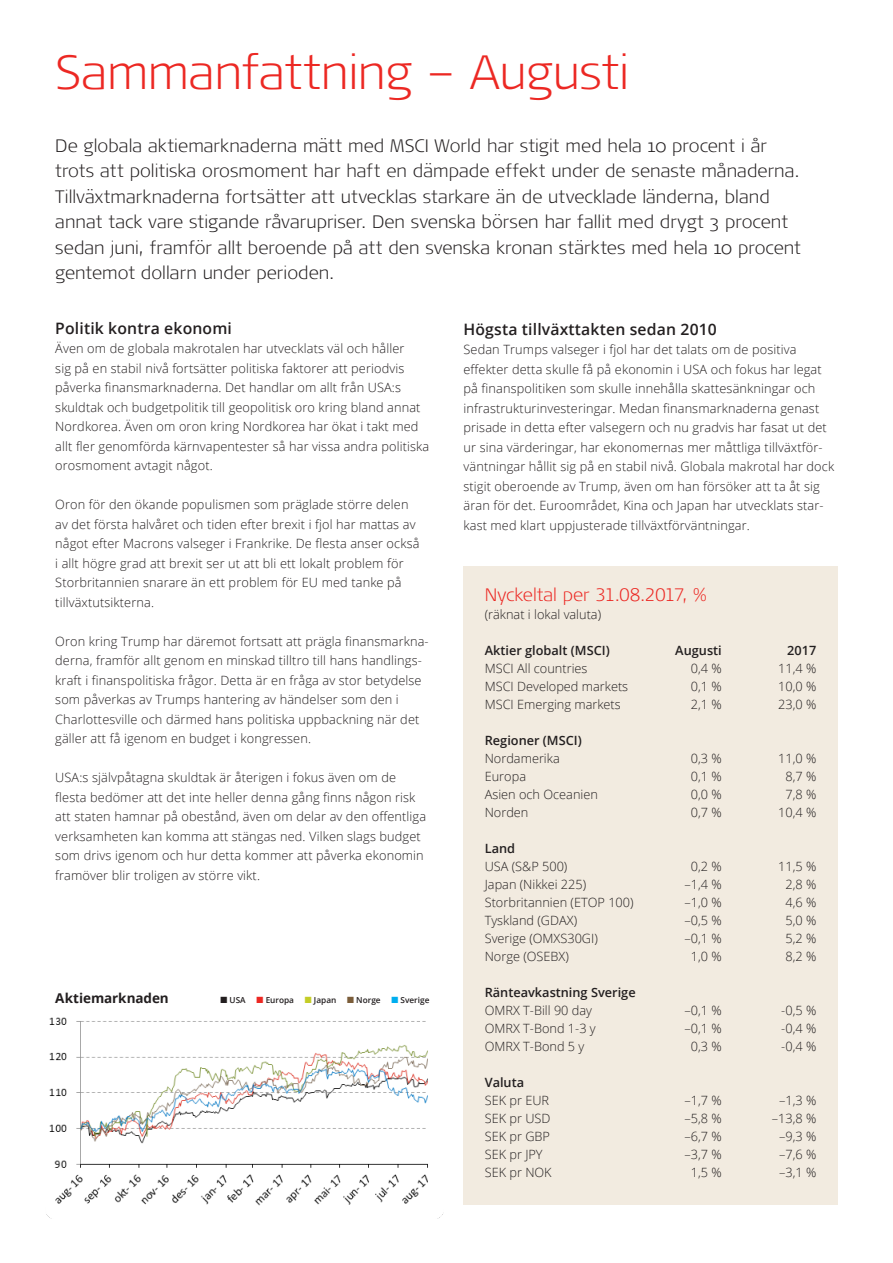
<style>
.page{position:relative;width:893px;height:1263px;background:#fff}
.page>*{position:absolute;margin:0;border:0;box-sizing:border-box;transform-origin:0 0}
.Rubrik_1_inlaga_32_4{font:300 expanded 48px "Signa Pro";letter-spacing:-.01em;color:#ec2823}
.Ingress_12_17_Open_S{font:300 expanded 18px/25.5px "Signa Pro";letter-spacing:.005em;color:#231f20}
.Ingress_12_17_Open_S-2{font:300 expanded 18px "Signa Pro";letter-spacing:-.005em;color:#ec2823}
.Mellanrubrik_1_10_5{font:600 15.75px "Open Sans";letter-spacing:.01em;color:#231f20}
.Mellanrubrik_1_10_5-2{font:700 13.5px "Open Sans";letter-spacing:-.005em;color:#231f20}
.Brödtext_1_8_5_12{font:300 12.75px/19.5px "Open Sans";letter-spacing:.01em;color:#231f20}
.Brödtext_1_8_5_12-2{font:600 12.75px "Open Sans";color:#231f20}
.SB_Brödtext_1{font:600 8.25px "Open Sans";color:#231f20}
.s1{color:#ec2823}
.s2{color:#c4cd27}
.s3{color:#7b5d3a}
.s4{color:#00aeef}
</style>
<div class="page">
<div style="left:463px;top:566px;width:374px;height:638px;background:#f2ebe0"></div>
<img style="left:46px;top:1017px;width:397px;height:202px">
<p class="Rubrik_1_inlaga_32_4" style="left:55px;top:39px;width:575px">Sammanfattning – Augusti</p>
<p class="Ingress_12_17_Open_S" style="left:55px;top:132px;width:747px">De globala aktiemarknaderna mätt med MSCI World har stigit med hela 10 procent i år trots att politiska orosmoment har haft en dämpade effekt under de senaste månaderna.<br>Tillväxtmarknaderna fortsätter att utvecklas starkare än de utvecklade länderna, bland annat tack vare stigande råvarupriser. Den svenska börsen har fallit med drygt 3 procent sedan juni, framför allt beroende på att den svenska kronan stärktes med hela 10 procent gentemot dollarn under perioden.</p>
<p class="Mellanrubrik_1_10_5" style="left:55px;top:317px;width:178px">Politik kontra ekonomi</p>
<p class="Brödtext_1_8_5_12" style="left:55px;top:339px;width:375px">Även om de globala makrotalen har utvecklats väl och håller<br>sig på en stabil nivå fortsätter politiska faktorer att periodvis påverka finansmarknaderna. Det handlar om allt från USA:s skuldtak och budgetpolitik till geopolitisk oro kring bland annat Nordkorea. Även om oron kring Nordkorea har ökat i takt med allt fler genomförda kärnvapentester så har vissa andra politiska orosmoment avtagit något.</p>
<p class="Brödtext_1_8_5_12" style="left:55px;top:495px;width:366px">Oron för den ökande populismen som präglade större delen av det första halvåret och tiden efter brexit i fjol har mattas av något efter Macrons valseger i Frankrike. De flesta anser också i allt högre grad att brexit ser ut att bli ett lokalt problem för Storbritannien snarare än ett problem för EU med tanke på tillväxtutsikterna.</p>
<p class="Brödtext_1_8_5_12" style="left:55px;top:631px;width:375px">Oron kring Trump har däremot fortsatt att prägla finansmarkna&shy;derna, framför allt genom en minskad tilltro till hans handlings&shy;kraft i finanspolitiska frågor. Detta är en fråga av stor betydelse som påverkas av Trumps hantering av händelser som den i Charlottesville och därmed hans politiska uppbackning när det gäller att få igenom en budget i kongressen.</p>
<p class="Brödtext_1_8_5_12" style="left:55px;top:768px;width:372px">USA:s självpåtagna skuldtak är återigen i fokus även om de flesta bedömer att det inte heller denna gång finns någon risk att staten hamnar på obestånd, även om delar av den offentliga verksamheten kan komma att stängas ned. Vilken slags budget som drivs igenom och hur detta kommer att påverka ekonomin framöver blir troligen av större vikt.</p>
<p class="Mellanrubrik_1_10_5-2" style="left:55px;top:989px;width:115px">Aktiemarknaden</p>
<p class="SB_Brödtext_1" style="left:220px;top:994px;width:210px">■ USA <span class="s1">■</span> Europa <span class="s2">■</span> Japan <span class="s3">■</span> Norge <span class="s4">■</span> Sverige</p>
<p class="Mellanrubrik_1_10_5" style="left:463px;top:318px;width:255px">Högsta tillväxttakten sedan 2010</p>
<p class="Brödtext_1_8_5_12" style="left:463px;top:340px;width:372px">Sedan Trumps valseger i fjol har det talats om de positiva effekter detta skulle få på ekonomin i USA och fokus har legat på finanspolitiken som skulle innehålla skattesänkningar och infrastrukturinvesteringar. Medan finansmarknaderna genast prisade in detta efter valsegern och nu gradvis har fasat ut det ur sina värderingar, har ekonomernas mer måttliga tillväxtför&shy;väntningar hållit sig på en stabil nivå. Globala makrotal har dock stigit oberoende av Trump, även om han försöker att ta åt sig äran för det. Euroområdet, Kina och Japan har utvecklats star&shy;kast med klart uppjusterade tillväxtförväntningar.</p>
<p class="Ingress_12_17_Open_S-2" style="left:485px;top:582px;width:224px">Nyckeltal per 31.08.2017, %</p>
<p class="Brödtext_1_8_5_12" style="left:485px;top:604px;width:118px">(räknat i lokal valuta)</p>
<p class="Brödtext_1_8_5_12-2" style="left:485px;top:641px;width:126px">Aktier globalt (MSCI)</p>
<p class="Brödtext_1_8_5_12-2" style="left:675px;top:641px;width:48px">Augusti</p>
<p class="Brödtext_1_8_5_12-2" style="left:787px;top:641px;width:31px">2017</p>
<p class="Brödtext_1_8_5_12" style="left:485px;top:658px;width:104px">MSCI All countries</p>
<p class="Brödtext_1_8_5_12" style="left:691px;top:658px;width:32px">0,4 %</p>
<p class="Brödtext_1_8_5_12" style="left:778px;top:658px;width:40px">11,4 %</p>
<p class="Brödtext_1_8_5_12" style="left:485px;top:676px;width:145px">MSCI Developed markets</p>
<p class="Brödtext_1_8_5_12" style="left:691px;top:676px;width:32px">0,1 %</p>
<p class="Brödtext_1_8_5_12" style="left:778px;top:676px;width:40px">10,0 %</p>
<p class="Brödtext_1_8_5_12" style="left:485px;top:694px;width:138px">MSCI Emerging markets</p>
<p class="Brödtext_1_8_5_12" style="left:691px;top:694px;width:32px">2,1 %</p>
<p class="Brödtext_1_8_5_12" style="left:778px;top:694px;width:40px">23,0 %</p>
<p class="Brödtext_1_8_5_12-2" style="left:485px;top:731px;width:99px">Regioner (MSCI)</p>
<p class="Brödtext_1_8_5_12" style="left:485px;top:748px;width:76px">Nordamerika</p>
<p class="Brödtext_1_8_5_12" style="left:691px;top:748px;width:32px">0,3 %</p>
<p class="Brödtext_1_8_5_12" style="left:778px;top:748px;width:40px">11,0 %</p>
<p class="Brödtext_1_8_5_12" style="left:485px;top:766px;width:43px">Europa</p>
<p class="Brödtext_1_8_5_12" style="left:691px;top:766px;width:32px">0,1 %</p>
<p class="Brödtext_1_8_5_12" style="left:785px;top:766px;width:32px">8,7 %</p>
<p class="Brödtext_1_8_5_12" style="left:485px;top:784px;width:115px">Asien och Oceanien</p>
<p class="Brödtext_1_8_5_12" style="left:691px;top:784px;width:32px">0,0 %</p>
<p class="Brödtext_1_8_5_12" style="left:785px;top:784px;width:32px">7,8 %</p>
<p class="Brödtext_1_8_5_12" style="left:485px;top:802px;width:45px">Norden</p>
<p class="Brödtext_1_8_5_12" style="left:691px;top:802px;width:32px">0,7 %</p>
<p class="Brödtext_1_8_5_12" style="left:778px;top:802px;width:40px">10,4 %</p>
<p class="Brödtext_1_8_5_12-2" style="left:485px;top:839px;width:32px">Land</p>
<p class="Brödtext_1_8_5_12" style="left:485px;top:856px;width:84px">USA (S&amp;P 500)</p>
<p class="Brödtext_1_8_5_12" style="left:691px;top:856px;width:32px">0,2 %</p>
<p class="Brödtext_1_8_5_12" style="left:778px;top:856px;width:40px">11,5 %</p>
<p class="Brödtext_1_8_5_12" style="left:485px;top:874px;width:103px">Japan (Nikkei 225)</p>
<p class="Brödtext_1_8_5_12" style="left:684px;top:874px;width:39px">–1,4 %</p>
<p class="Brödtext_1_8_5_12" style="left:785px;top:874px;width:32px">2,8 %</p>
<p class="Brödtext_1_8_5_12" style="left:485px;top:892px;width:150px">Storbritannien (ETOP 100)</p>
<p class="Brödtext_1_8_5_12" style="left:684px;top:892px;width:39px">–1,0 %</p>
<p class="Brödtext_1_8_5_12" style="left:785px;top:892px;width:32px">4,6 %</p>
<p class="Brödtext_1_8_5_12" style="left:485px;top:910px;width:94px">Tyskland (GDAX)</p>
<p class="Brödtext_1_8_5_12" style="left:684px;top:910px;width:39px">–0,5 %</p>
<p class="Brödtext_1_8_5_12" style="left:785px;top:910px;width:32px">5,0 %</p>
<p class="Brödtext_1_8_5_12" style="left:485px;top:928px;width:115px">Sverige (OMXS30GI)</p>
<p class="Brödtext_1_8_5_12" style="left:684px;top:928px;width:39px">–0,1 %</p>
<p class="Brödtext_1_8_5_12" style="left:785px;top:928px;width:32px">5,2 %</p>
<p class="Brödtext_1_8_5_12" style="left:485px;top:946px;width:86px">Norge (OSEBX)</p>
<p class="Brödtext_1_8_5_12" style="left:691px;top:946px;width:32px">1,0 %</p>
<p class="Brödtext_1_8_5_12" style="left:785px;top:946px;width:32px">8,2 %</p>
<p class="Brödtext_1_8_5_12-2" style="left:485px;top:983px;width:152px">Ränteavkastning Sverige</p>
<p class="Brödtext_1_8_5_12" style="left:485px;top:1000px;width:109px">OMRX T-Bill 90 day</p>
<p class="Brödtext_1_8_5_12" style="left:684px;top:1000px;width:39px">–0,1 %</p>
<p class="Brödtext_1_8_5_12" style="left:781px;top:1000px;width:37px">-0,5 %</p>
<p class="Brödtext_1_8_5_12" style="left:485px;top:1018px;width:113px">OMRX T-Bond 1-3 y</p>
<p class="Brödtext_1_8_5_12" style="left:684px;top:1018px;width:39px">–0,1 %</p>
<p class="Brödtext_1_8_5_12" style="left:781px;top:1018px;width:37px">-0,4 %</p>
<p class="Brödtext_1_8_5_12" style="left:485px;top:1036px;width:101px">OMRX T-Bond 5 y</p>
<p class="Brödtext_1_8_5_12" style="left:691px;top:1036px;width:32px">0,3 %</p>
<p class="Brödtext_1_8_5_12" style="left:781px;top:1036px;width:37px">-0,4 %</p>
<p class="Brödtext_1_8_5_12-2" style="left:485px;top:1073px;width:41px">Valuta</p>
<p class="Brödtext_1_8_5_12" style="left:485px;top:1090px;width:66px">SEK pr EUR</p>
<p class="Brödtext_1_8_5_12" style="left:684px;top:1090px;width:39px">–1,7 %</p>
<p class="Brödtext_1_8_5_12" style="left:779px;top:1090px;width:39px">–1,3 %</p>
<p class="Brödtext_1_8_5_12" style="left:485px;top:1108px;width:67px">SEK pr USD</p>
<p class="Brödtext_1_8_5_12" style="left:684px;top:1108px;width:39px">–5,8 %</p>
<p class="Brödtext_1_8_5_12" style="left:772px;top:1108px;width:46px">–13,8 %</p>
<p class="Brödtext_1_8_5_12" style="left:485px;top:1126px;width:67px">SEK pr GBP</p>
<p class="Brödtext_1_8_5_12" style="left:684px;top:1126px;width:39px">–6,7 %</p>
<p class="Brödtext_1_8_5_12" style="left:779px;top:1126px;width:39px">–9,3 %</p>
<p class="Brödtext_1_8_5_12" style="left:485px;top:1144px;width:59px">SEK pr JPY</p>
<p class="Brödtext_1_8_5_12" style="left:684px;top:1144px;width:39px">–3,7 %</p>
<p class="Brödtext_1_8_5_12" style="left:779px;top:1144px;width:39px">–7,6 %</p>
<p class="Brödtext_1_8_5_12" style="left:485px;top:1162px;width:68px">SEK pr NOK</p>
<p class="Brödtext_1_8_5_12" style="left:691px;top:1162px;width:32px">1,5 %</p>
<p class="Brödtext_1_8_5_12" style="left:779px;top:1162px;width:39px">–3,1 %</p>
</div>
